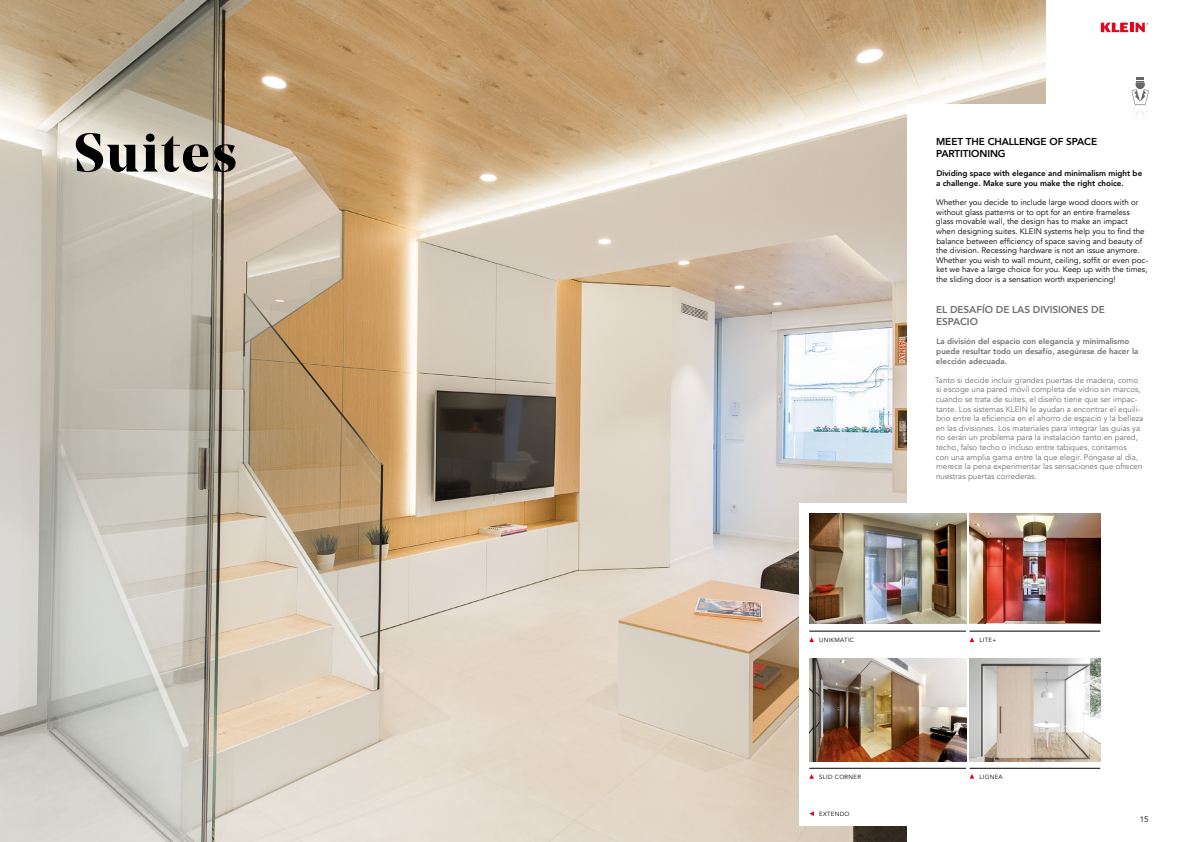
<style>
.page{position:relative;width:1191px;height:842px;background:#fff}
.page>*{position:absolute;margin:0;border:0;box-sizing:border-box;transform-origin:0 0}
.t1{font:700 54.1px "Noe Display";letter-spacing:.05em;color:#000}
.TITULAR_PEQUEÑO_NEGR{font:800 10px/12px "Avenir";letter-spacing:-.01em;color:#000}
.TITULO_PEQUEÑO_GRIS{font:800 10px/12px "Avenir";letter-spacing:-.01em;color:#706f6f}
.Texto_gris{font:8px/9.6px "Avenir";color:#706f6f}
.Texto_negro{font:8px/9.6px "Avenir";color:#000}
.TITULO_PEQUEÑO_GRIS-2{font:800 8px/9.6px "Avenir";color:#706f6f}
.TITULAR_PEQUEÑO_NEGR-2{font:800 8px/9.6px "Avenir";color:#000}
.t2{font:6px "Avenir";letter-spacing:.05em;color:#000}
</style>
<div class="page">
<svg style="left:1100px;top:23px;width:48px;height:9px"></svg>
<img style="left:0;top:0;width:1045px;height:842px">
<div style="left:907px;top:105px;width:210px;height:737px;background:#fff"></div>
<svg style="left:1131px;top:78px;width:18px;height:37px"></svg>
<div style="left:799px;top:503px;width:304px;height:322px;background:#fff"></div>
<img style="left:969px;top:513px;width:131px;height:111px">
<hr style="left:809px;top:631px;width:157px;height:1px;background:#000">
<hr style="left:969px;top:631px;width:131px;height:1px;background:#000">
<hr style="left:809px;top:768px;width:157px;height:1px;background:#000">
<hr style="left:969px;top:768px;width:131px;height:1px;background:#000">
<img style="left:809px;top:513px;width:157px;height:111px">
<img style="left:809px;top:659px;width:157px;height:102px">
<svg style="left:809px;top:637px;width:5px;height:5px"></svg>
<svg style="left:809px;top:811px;width:5px;height:5px"></svg>
<svg style="left:969px;top:637px;width:5px;height:5px"></svg>
<svg style="left:809px;top:774px;width:5px;height:5px"></svg>
<svg style="left:969px;top:774px;width:5px;height:5px"></svg>
<img style="left:969px;top:659px;width:131px;height:102px">
<p class="t1" style="left:74px;top:118px;width:165px">Suites</p>
<p class="t2" style="left:819px;top:636px;width:36px">UNIKMATIC</p>
<p class="TITULAR_PEQUEÑO_NEGR" style="left:936px;top:136px;width:162px">MEET THE CHALLENGE OF SPACE<br>PARTITIONING</p>
<p class="TITULAR_PEQUEÑO_NEGR-2" style="left:936px;top:169px;width:208px">Dividing space with elegance and minimalism might be a challenge. Make sure you make the right choice.</p>
<p class="Texto_negro" style="left:936px;top:198px;width:214px">Whether you decide to include large wood doors with or without glass patterns or to opt for an entire frameless glass movable wall, the design has to make an impact when designing suites. KLEIN systems help you to find the balance between efficiency of space saving and beauty of the division. Recessing hardware is not an issue anymore.<br>Whether you wish to wall mount, ceiling, soffit or even poc&shy;ket we have a large choice for you. Keep up with the times, the sliding door is a sensation worth experiencing!</p>
<p class="TITULO_PEQUEÑO_GRIS" style="left:936px;top:304px;width:170px">EL DESAFÍO DE LAS DIVISIONES DE<br>ESPACIO</p>
<p class="TITULO_PEQUEÑO_GRIS-2" style="left:936px;top:337px;width:204px">La división del espacio con elegancia y minimalismo puede resultar todo un desafío, asegúrese de hacer la elección adecuada.</p>
<p class="Texto_gris" style="left:935px;top:375px;width:210px">Tanto si decide incluir grandes puertas de madera, como si escoge una pared móvil completa de vidrio sin marcos, cuando se trata de suites, el diseño tiene que ser impac&shy;tante. Los sistemas KLEIN le ayudan a encontrar el equili&shy;brio entre la eficiencia en el ahorro de espacio y la belleza en las divisiones. Los materiales para integrar las guías ya no serán un problema para la instalación tanto en pared, techo, falso techo o incluso entre tabiques, contamos<br>con una amplia gama entre la que elegir. Póngase al día, merece la pena experimentar las sensaciones que ofrecen nuestras puertas correderas.</p>
<p class="t2" style="left:979px;top:636px;width:18px">LITE+</p>
<p class="t2" style="left:819px;top:773px;width:43px">SLID CORNER</p>
<p class="t2" style="left:979px;top:773px;width:25px">LIGNEA</p>
<p class="t2" style="left:819px;top:810px;width:32px">EXTENDO</p>
<p class="Texto_negro" style="left:1139px;top:814px;width:10px">15</p>
</div>
